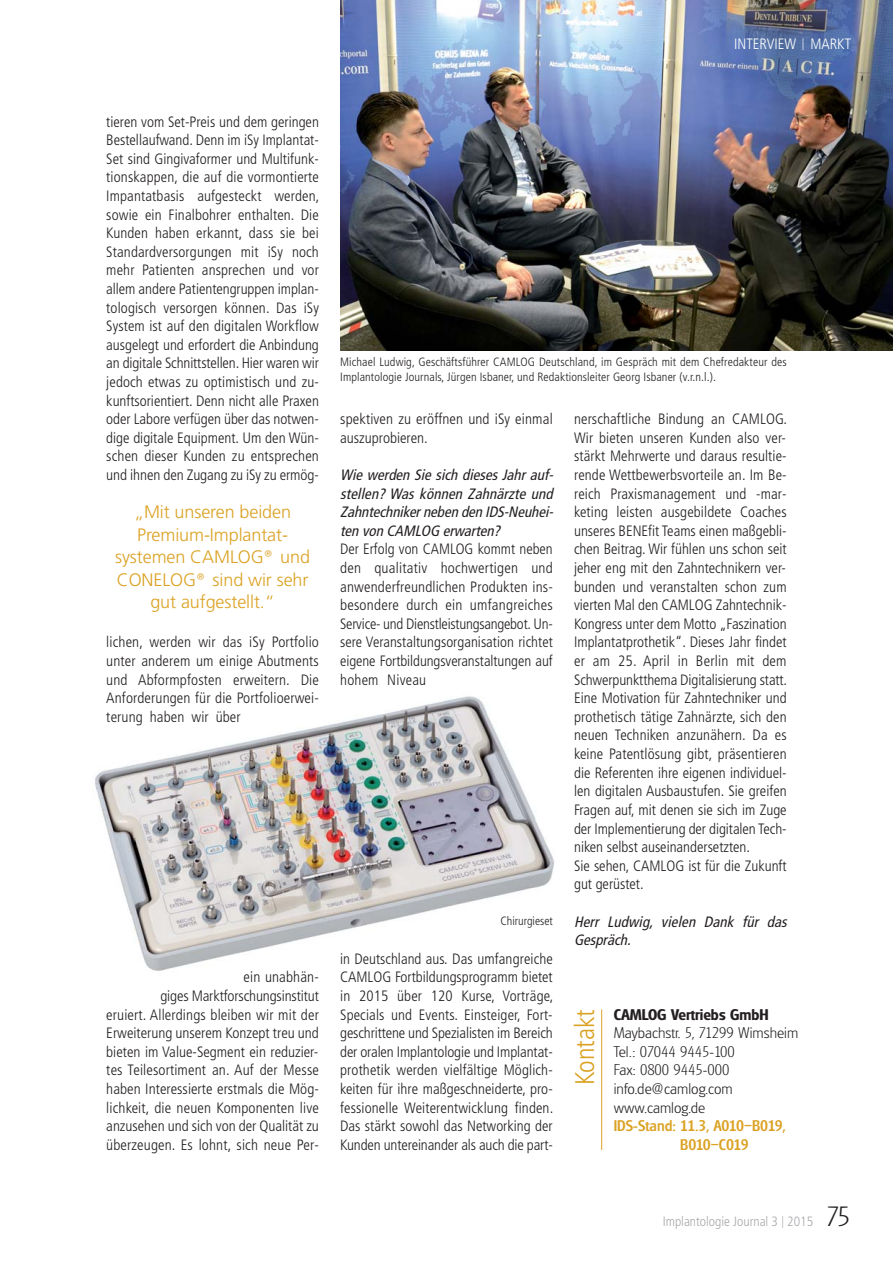
<style>
.page{position:relative;width:893px;height:1263px;background:#fff}
.page>*{position:absolute;margin:0;border:0;box-sizing:border-box;transform-origin:0 0}
.t1{font:300 condensed 27px "Frutiger";color:#dba223}
.t2{font:300 18px/22.5px "Frutiger CE";letter-spacing:-.005em;color:#dba223;text-align:center}
.t3{font:300 condensed 15px/18.6px "Frutiger";color:#231f20;text-align:justify}
.t4{font:italic condensed 15px/18.6px "Frutiger";color:#231f20;text-align:justify}
.t5{font:200 15px/18.6px "Glasgow";color:#231f20}
.t6{font:500 15px/18.6px "Glasgow";color:#dba223}
.t7{font:600 15px "Glasgow";color:#231f20}
.t8{font:300 condensed 15px "Frutiger";color:#fff}
.t9{font:300 condensed 13.5px "Frutiger";color:#a7a9ac}
.t10{font:300 condensed 12px/14.4px "Frutiger";letter-spacing:.01em;color:#231f20}
.s1{font-size:12px}
.s2{font-family:"Glasgow";font-weight:200;font-stretch:normal;font-size:27px;color:#231f20}
</style>
<div class="page">
<hr style="left:601px;top:1009px;width:1px;height:141px;background:#dba223">
<img style="left:340px;top:0;width:553px;height:351px">
<img style="left:95px;top:696px;width:459px;height:275px">
<p class="t8" style="left:734px;top:38px;width:119px">INTERVIEW <span class="s1">|</span> MARKT</p>
<p class="t3" style="left:106px;top:113px;width:215px">tieren vom Set-Preis und dem geringen Bestellaufwand. Denn im iSy Implantat-Set sind Gingivaformer und Multifunk - tionskappen, die auf die vormontierte Impantatbasis aufgesteckt werden, sowie ein Finalbohrer enthalten. Die Kunden haben erkannt, dass sie bei Standardversorgungen mit iSy noch mehr Patienten ansprechen und vor allem andere Patientengruppen implan&shy;tologisch versorgen können. Das iSy System ist auf den digitalen Workflow ausgelegt und erfordert die Anbindung an digitale Schnittstellen. Hier waren wir jedoch etwas zu optimistisch und zu&shy;kunftsorientiert. Denn nicht alle Praxen oder Labore verfügen über das notwen&shy;dige digitale Equipment. Um den Wün&shy;schen dieser Kunden zu entsprechen und ihnen den Zugang zu iSy zu ermög-</p>
<p class="t2" style="left:115px;top:502px;width:196px">„Mit unseren beiden<br>Premium-Implantat - systemen CAMLOG® und<br>CONELOG® sind wir sehr gut aufgestellt.“</p>
<p class="t3" style="left:106px;top:634px;width:214px">lichen, werden wir das iSy Portfolio unter anderem um einige Abutments und Abformpfosten erweitern. Die Anforderungen für die Portfolioerwei - terung haben wir über</p>
<p class="t3" style="left:106px;top:969px;width:214px;text-align:right">ein unabhän-<br>giges Marktforschungsinstitut<br>eruiert. Allerdings bleiben wir mit der Erweiterung unserem Konzept treu und bieten im Value-Segment ein reduzier&shy;tes Teile sortiment an. Auf der Messe haben Interessierte erstmals die Mög&shy;lichkeit, die neuen Komponenten live anzusehen und sich von der Qualität zu über zeugen. Es lohnt, sich neue Per-</p>
<p class="t10" style="left:340px;top:356px;width:448px">Michael Ludwig, Geschäftsführer CAMLOG Deutschland, im Gespräch mit dem Chefredakteur des<br>Implantologie Journals, Jürgen Isbaner, und Redaktionsleiter Georg Isbaner (v.r.n.l.).</p>
<p class="t3" style="left:340px;top:411px;width:214px">spektiven zu eröffnen und iSy einmal auszuprobieren.</p>
<p class="t4" style="left:340px;top:467px;width:217px">Wie werden Sie sich dieses Jahr auf&shy;stellen? Was können Zahnärzte und Zahntechnikerneben den IDS-Neuhei&shy;ten von CAMLOG erwarten?</p>
<p class="t3" style="left:340px;top:541px;width:214px">Der Erfolg von CAMLOG kommt neben den qualitativ hochwertigen und anwenderfreundlichen Produkten ins - besondere durch ein umfangreiches Service- und Dienstleistungsangebot. Un&shy;sere Veranstaltungsorganisation richtet eigene Fortbildungsveranstal tungen auf hohem Niveau</p>
<p class="t10" style="left:500px;top:914px;width:54px">Chirurgieset</p>
<p class="t3" style="left:340px;top:950px;width:215px">in Deutschland aus. Das umfangreiche CAMLOG Fortbildungsprogramm bietet in 2015 über 120 Kurse, Vorträge, Specials und Events. Einsteiger, Fort - geschrittene und Spezialisten im Bereich der oralen Implantologie und Implantat&shy;prothetik werden vielfältige Möglich - keiten für ihre maßgeschneiderte, pro&shy;fessionelle Weiterentwicklung finden.<br>Das stärkt sowohl das Networking der Kunden untereinander als auch die part-</p>
<p class="t3" style="left:574px;top:411px;width:215px;text-align:left">nerschaftliche Bindung an CAMLOG.<br>Wir bieten unseren Kunden also ver&shy;stärkt Mehrwerte und daraus resultie&shy;rende Wettbewerbsvorteile an. Im Be&shy;reich Praxismanagement und -mar - keting leisten ausgebildete Coaches unseres BENEfit Teams einen maßgebli&shy;chen Beitrag. Wir fühlen uns schon seit jeher eng mit den Zahntechnikern ver&shy;bunden und veranstalten schon zum vierten Mal den CAMLOG Zahntechnik-Kongress unter dem Motto „Faszination Implantatprothetik“. Dieses Jahr findet er am 25. April in Berlin mit dem Schwerpunktthema Digitalisierung statt.<br>Eine Motivation für Zahntechniker und prothetisch tätige Zahnärzte, sich den neuen Techniken anzunähern. Da es keine Patentlösung gibt, präsentieren die Referenten ihre eigenen individuel&shy;len digitalen Ausbaustufen. Sie greifen Fragen auf, mit denen sie sich im Zuge der Implementierung der digitalen Tech&shy;niken selbst auseinandersetzten.<br>Sie sehen, CAMLOG ist für die Zukunft gut gerüstet.</p>
<p class="t4" style="left:574px;top:913px;width:217px">Herr Ludwig, vielen Dank für das<br>Gespräch.</p>
<h1 class="t1" style="left:574px;top:1085px;width:77px;rotate:-90deg">Kontakt</h1>
<p class="t7" style="left:614px;top:1008px;width:156px">CAMLOG Vertriebs GmbH</p>
<p class="t5" style="left:614px;top:1025px;width:186px">Maybachstr. 5, 71299 Wimsheim<br>Tel.: 07044 9445-100<br>Fax: 0800 9445-000 info.de@camlog.com www.camlog.de</p>
<p class="t6" style="left:680px;top:1118px;width:107px;text-indent:-66px">IDS-Stand: 11.3, A010–B019,<br>B010–C019</p>
<p class="t9" style="left:663px;top:1216px;width:189px">Implantologie Journal 3 <span class="s1">|</span> 2015 <span class="s2">75</span></p>
</div>
